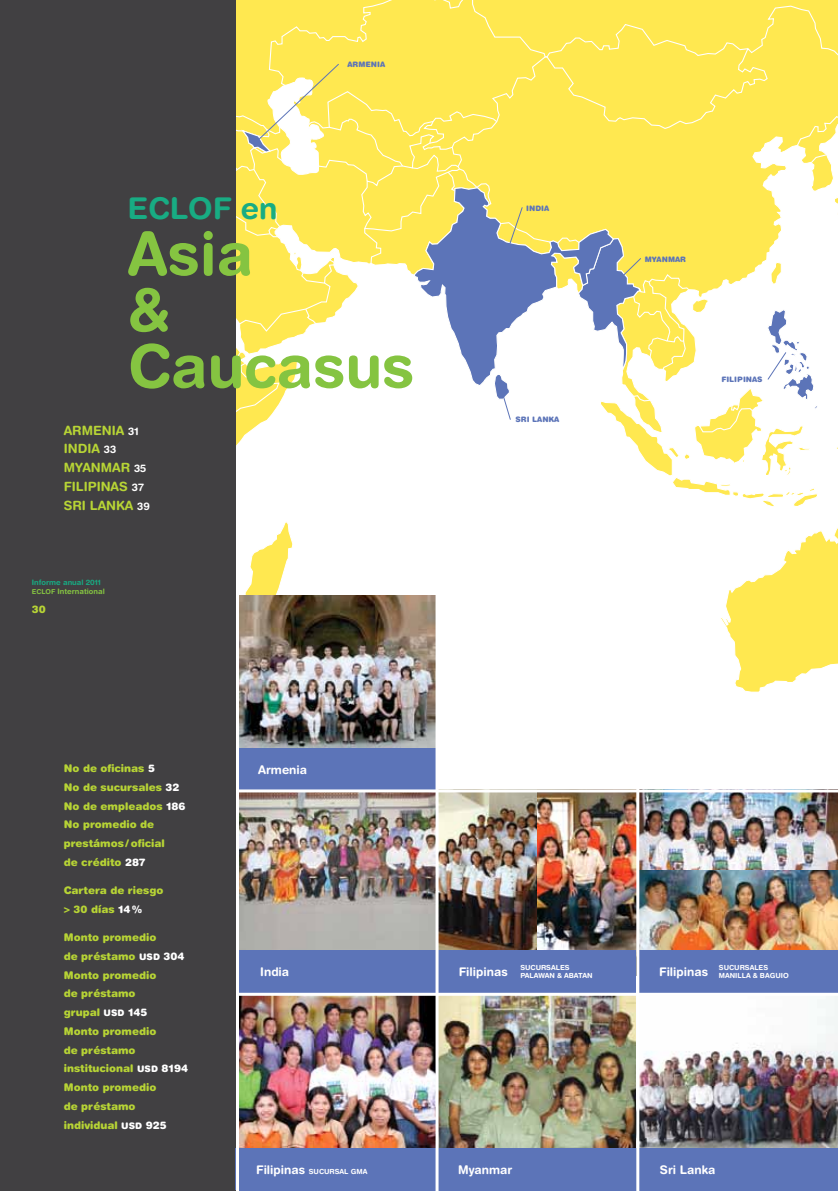
<style>
.page{position:relative;width:838px;height:1191px;background:#fff}
.page>*{position:absolute;margin:0;border:0;box-sizing:border-box;transform-origin:0 0}
.t1{font:700 60px/56.2px "Helvetica Rounded LT";color:#85c441}
.t2{font:700 30px "Helvetica Rounded LT";color:#18ac83}
.t3{font:700 12.75px/18.8px "Helvetica Rounded LT";color:#b7d435}
.t4{font:700 11.85px "Helvetica Rounded LT";color:#fff}
.t5{font:900 10.5px/18.8px "Helvetica Rounded LT";color:#b7d435}
.t6{font:700 10.5px "Helvetica Rounded LT";color:#fff}
.t7{font:700 7.5px/9.3px "Helvetica Rounded LT";color:#18ac83}
.t8{font:900 7.5px "Helvetica Rounded LT";color:#5c74b8}
.t9{font:700 7.05px/8.4px "Helvetica Rounded LT";color:#fff}
.s1{font-size:10.5px;color:#fff}
.s2{font-size:6.75px;color:#85c441}
.s3{color:#85c441}
.s4{color:#fff}
.s5{font-size:9px;color:#fff}
.s6{font-size:7.05px}
</style>
<div class="page">
<div style="left:0;top:0;width:236px;height:1191px;background:#414042"></div>
<img style="left:239px;top:724px;width:196px;height:24px">
<img style="left:239px;top:996px;width:196px;height:152px">
<img style="left:438px;top:995px;width:198px;height:153px">
<img style="left:239px;top:792px;width:196px;height:158px">
<img style="left:639px;top:792px;width:199px;height:158px">
<img style="left:639px;top:996px;width:199px;height:152px">
<img style="left:537px;top:792px;width:99px;height:158px">
<img style="left:438px;top:792px;width:99px;height:158px">
<div style="left:237px;top:748px;width:200px;height:43px;background:#5c74b8"></div>
<div style="left:239px;top:950px;width:199px;height:42px;background:#5c74b8"></div>
<div style="left:437px;top:1148px;width:199px;height:43px;background:#5c74b8"></div>
<div style="left:638px;top:1148px;width:200px;height:43px;background:#5c74b8"></div>
<div style="left:638px;top:950px;width:200px;height:42px;background:#5c74b8"></div>
<div style="left:235px;top:1148px;width:202px;height:41px;background:#5c74b8"></div>
<div style="left:437px;top:950px;width:199px;height:42px;background:#5c74b8"></div>
<hr style="left:237px;top:789px;width:601px;height:3px;background:#fff">
<div style="left:237px;top:1183px;width:600px;height:8px;background:#5c74b8"></div>
<hr style="left:636px;top:591px;width:3px;height:600px;background:#fff">
<hr style="left:435px;top:575px;width:3px;height:616px;background:#fff">
<hr style="left:236px;top:591px;width:3px;height:600px;background:#fff">
<svg style="left:236px;top:0;width:602px;height:724px"></svg>
<p class="t8" style="left:347px;top:60px;width:39px">Armen ia</p>
<h2 class="t2" style="left:128px;top:190px;width:151px">ECLOF en</h2>
<h1 class="t1" style="left:128px;top:224px;width:288px">Asia<br>&amp;<br>Caucasus</h1>
<p class="t3" style="left:64px;top:420px;width:76px">Armenia <span class="s1">31<br></span>India</p>
<p class="t6" style="left:104px;top:443px;width:14px">33</p>
<p class="t3" style="left:64px;top:458px;width:10px">Mya</p>
<p class="t3" style="left:91px;top:458px;width:57px">nmar <span class="s1">35</span></p>
<p class="t3" style="left:64px;top:477px;width:7px">filipi</p>
<p class="t3" style="left:64px;top:477px;width:88px;text-indent:37px">nas <span class="s1">37<br></span>Sri Lanka <span class="s1">39</span></p>
<p class="t7" style="left:32px;top:577px;width:74px">Informe anual 2011<br><span class="s2">ECLOF</span> <span class="s3">International</span></p>
<p class="t5" style="left:32px;top:599px;width:16px">30</p>
<p class="t7" style="left:32px;top:577px;width:72px">Annual Report 2011</p>
<p class="t8" style="left:526px;top:203px;width:25px">india</p>
<p class="t8" style="left:515px;top:414px;width:45px">sri lan ka</p>
<p class="t8" style="left:645px;top:254px;width:43px">myanmar</p>
<p class="t8" style="left:721px;top:375px;width:43px">filipinas</p>
<p class="t5" style="left:64px;top:758px;width:123px">No de oficinas <span class="s4">5<br></span>No de sucursales <span class="s4">32<br></span>No de empleados <span class="s4">186<br></span>No promedio de prestámos/oficial<br>de crédito <span class="s4">287</span></p>
<p class="t5" style="left:64px;top:880px;width:101px">Cartera de riesgo &gt; 30 días <span class="s4">14%</span></p>
<p class="t5" style="left:64px;top:927px;width:126px">Monto promedio<br>de préstamo <span class="s5">usd</span> <span class="s4">304<br></span>Monto promedio<br>de préstamo<br>grupal <span class="s5">usd</span> <span class="s4">145<br></span>Monto promedio<br>de préstamo institucional <span class="s5">usd</span> <span class="s4">8194<br></span>Monto promedio<br>de préstamo individual <span class="s5">usd</span> <span class="s4">925</span></p>
<p class="t4" style="left:258px;top:763px;width:51px">Armenia</p>
<p class="t4" style="left:260px;top:964px;width:30px">India</p>
<p class="t4" style="left:256px;top:1162px;width:80px">Filipinas <span class="s6">sucursal</span></p>
<p class="t9" style="left:351px;top:1166px;width:18px">GMA</p>
<p class="t4" style="left:459px;top:964px;width:51px">Filipinas</p>
<p class="t9" style="left:520px;top:963px;width:27px">sucursales<br>Palawa</p>
<p class="t9" style="left:549px;top:971px;width:25px">n &amp; Abata</p>
<p class="t9" style="left:587px;top:971px;width:7px">n</p>
<p class="t9" style="left:719px;top:963px;width:27px">sucursales<br>Manilla</p>
<p class="t4" style="left:659px;top:964px;width:51px">Filipinas</p>
<p class="t9" style="left:753px;top:971px;width:33px">&amp; Baguio</p>
<p class="t4" style="left:458px;top:1163px;width:56px">Myanmar</p>
<p class="t4" style="left:660px;top:1163px;width:57px">Sri Lanka</p>
</div>
